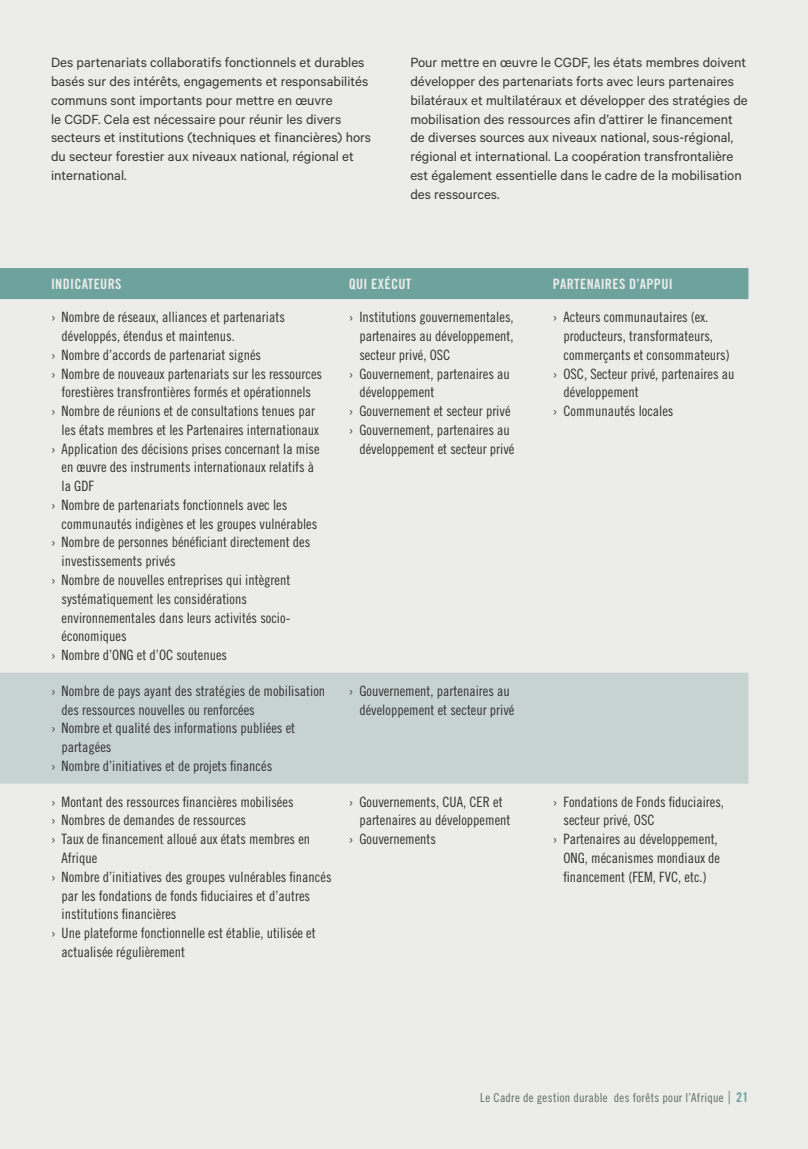
<style>
.page{position:relative;width:808px;height:1149px;background:#fff}
.page>*{position:absolute;margin:0;border:0;box-sizing:border-box;transform-origin:0 0}
.t1{font:15px/18.8px "Calibre";color:#373636}
.t2{font:14.25px/18.8px "Trade Gothic LT Std Cn 18";color:#373636}
.t3{font:14.25px "Trade Gothic LT Std Bd Cn 20";letter-spacing:.02em;color:#fff}
.t4{font:12.3px "Trade Gothic LT Std Cn 18";letter-spacing:.025em;color:#5d6b64}
.s1{font-size:18px}
.s2{font-family:"Trade Gothic LT Std Bd Cn 20";font-size:13.5px;color:#6b9f9c}
</style>
<div class="page">
<div style="left:0;top:0;width:808px;height:1148px;background:#ececea"></div>
<div style="left:0;top:268px;width:748px;height:31px;background:#6da29d"></div>
<div style="left:0;top:672px;width:748px;height:111px;background:#c6d3d1"></div>
<p class="t1" style="left:51px;top:53px;width:322px">Des partenariats collaboratifs fonctionnels et durables basés sur des intérêts, engagements et responsabilités communs sont importants pour mettre en œuvre<br>le CGDF. Cela est nécessaire pour réunir les divers secteurs et institutions (techniques et financières) hors du secteur forestier aux niveaux national, régional et international.</p>
<p class="t1" style="left:410px;top:53px;width:339px">Pour mettre en œuvre le CGDF, les états membres doivent développer des partenariats forts avec leurs partenaires bilatéraux et multilatéraux et développer des stratégies de mobilisation des ressources afin d’attirer le financement de diverses sources aux niveaux national, sous-régional, régional et international. La coopération transfrontalière est également essentielle dans le cadre de la mobilisation des ressources.</p>
<p class="t3" style="left:51px;top:275px;width:72px">INDICATEURS</p>
<p class="t3" style="left:349px;top:275px;width:64px">QUI EXÉCUT</p>
<p class="t3" style="left:553px;top:275px;width:121px">PARTENAIRES D’APPUI</p>
<p class="t2" style="left:51px;top:307px;width:235px">› Nombre de réseaux, alliances et partenariats</p>
<p class="t2" style="left:62px;top:326px;width:175px">développés, étendus et maintenus.</p>
<p class="t2" style="left:51px;top:345px;width:212px">› Nombre d’accords de partenariat signés</p>
<p class="t2" style="left:51px;top:364px;width:273px">› Nombre de nouveaux partenariats sur les ressources</p>
<p class="t2" style="left:62px;top:382px;width:251px">forestières transfrontières formés et opérationnels</p>
<p class="t2" style="left:51px;top:401px;width:265px">› Nombre de réunions et de consultations tenues par</p>
<p class="t2" style="left:62px;top:420px;width:259px">les états membres et les Partenaires internationaux</p>
<p class="t2" style="left:51px;top:439px;width:270px">› Application des décisions prises concernant la mise</p>
<p class="t2" style="left:62px;top:457px;width:254px">en œuvre des instruments internationaux relatifs à</p>
<p class="t2" style="left:62px;top:476px;width:34px">la GDF</p>
<p class="t2" style="left:51px;top:495px;width:238px">› Nombre de partenariats fonctionnels avec les</p>
<p class="t2" style="left:62px;top:514px;width:257px">communautés indigènes et les groupes vulnérables</p>
<p class="t2" style="left:51px;top:532px;width:261px">› Nombre de personnes bénéficiant directement des</p>
<p class="t2" style="left:62px;top:551px;width:116px">investissements privés</p>
<p class="t2" style="left:51px;top:570px;width:241px">› Nombre de nouvelles entreprises qui intègrent</p>
<p class="t2" style="left:62px;top:589px;width:187px">systématiquement les considérations</p>
<p class="t2" style="left:62px;top:607px;width:230px">environnementales dans leurs activités socio-</p>
<p class="t2" style="left:62px;top:626px;width:66px">économiques</p>
<p class="t2" style="left:51px;top:645px;width:178px">› Nombre d’ONG et d’OC soutenues</p>
<p class="t2" style="left:553px;top:307px;width:157px">› Acteurs communautaires (ex.</p>
<p class="t2" style="left:563px;top:326px;width:151px">producteurs, transformateurs,</p>
<p class="t2" style="left:563px;top:345px;width:168px">commerçants et consommateurs)</p>
<p class="t2" style="left:553px;top:364px;width:183px">› OSC, Secteur privé, partenaires au</p>
<p class="t2" style="left:563px;top:382px;width:77px">développement</p>
<p class="t2" style="left:553px;top:401px;width:122px">› Communautés locales</p>
<p class="t2" style="left:349px;top:307px;width:166px">› Institutions gouvernementales,</p>
<p class="t2" style="left:359px;top:326px;width:156px">partenaires au développement,</p>
<p class="t2" style="left:359px;top:345px;width:93px">secteur privé, OSC</p>
<p class="t2" style="left:349px;top:364px;width:163px">› Gouvernement, partenaires au</p>
<p class="t2" style="left:359px;top:382px;width:77px">développement</p>
<p class="t2" style="left:349px;top:401px;width:163px">› Gouvernement et secteur privé</p>
<p class="t2" style="left:349px;top:420px;width:163px">› Gouvernement, partenaires au</p>
<p class="t2" style="left:359px;top:439px;width:157px">développement et secteur privé</p>
<p class="t2" style="left:51px;top:681px;width:276px">› Nombre de pays ayant des stratégies de mobilisation</p>
<p class="t2" style="left:62px;top:699px;width:195px">des ressources nouvelles ou renforcées</p>
<p class="t2" style="left:51px;top:718px;width:246px">› Nombre et qualité des informations publiées et</p>
<p class="t2" style="left:62px;top:737px;width:51px">partagées</p>
<p class="t2" style="left:51px;top:756px;width:223px">› Nombre d’initiatives et de projets financés</p>
<p class="t2" style="left:51px;top:791px;width:244px">› Montant des ressources financières mobilisées</p>
<p class="t2" style="left:51px;top:810px;width:197px">› Nombres de demandes de ressources</p>
<p class="t2" style="left:51px;top:829px;width:261px">› Taux de financement alloué aux états membres en</p>
<p class="t2" style="left:62px;top:848px;width:37px">Afrique</p>
<p class="t2" style="left:51px;top:866px;width:282px">› Nombre d’initiatives des groupes vulnérables financés</p>
<p class="t2" style="left:62px;top:885px;width:250px">par les fondations de fonds fiduciaires et d’autres</p>
<p class="t2" style="left:62px;top:904px;width:116px">institutions financières</p>
<p class="t2" style="left:51px;top:923px;width:266px">› Une plateforme fonctionnelle est établie, utilisée et</p>
<p class="t2" style="left:62px;top:941px;width:125px">actualisée régulièrement</p>
<p class="t2" style="left:359px;top:681px;width:157px;text-indent:-11px">› Gouvernement, partenaires au développement et secteur privé</p>
<p class="t2" style="left:349px;top:791px;width:155px">› Gouvernements, CUA, CER et</p>
<p class="t2" style="left:359px;top:810px;width:153px">partenaires au développement</p>
<p class="t2" style="left:349px;top:829px;width:89px">› Gouvernements</p>
<p class="t2" style="left:553px;top:791px;width:173px">› Fondations de Fonds fiduciaires,</p>
<p class="t2" style="left:563px;top:810px;width:93px">secteur privé, OSC</p>
<p class="t2" style="left:553px;top:829px;width:166px">› Partenaires au développement,</p>
<p class="t2" style="left:563px;top:848px;width:158px">ONG, mécanismes mondiaux de</p>
<p class="t2" style="left:563px;top:866px;width:145px">financement (FEM, FVC, etc.)</p>
<p class="t4" style="left:480px;top:1090px;width:270px">Le Cadre de gestion durable des forêts pour l’Afrique <span class="s1">|</span> <span class="s2">21</span></p>
</div>
